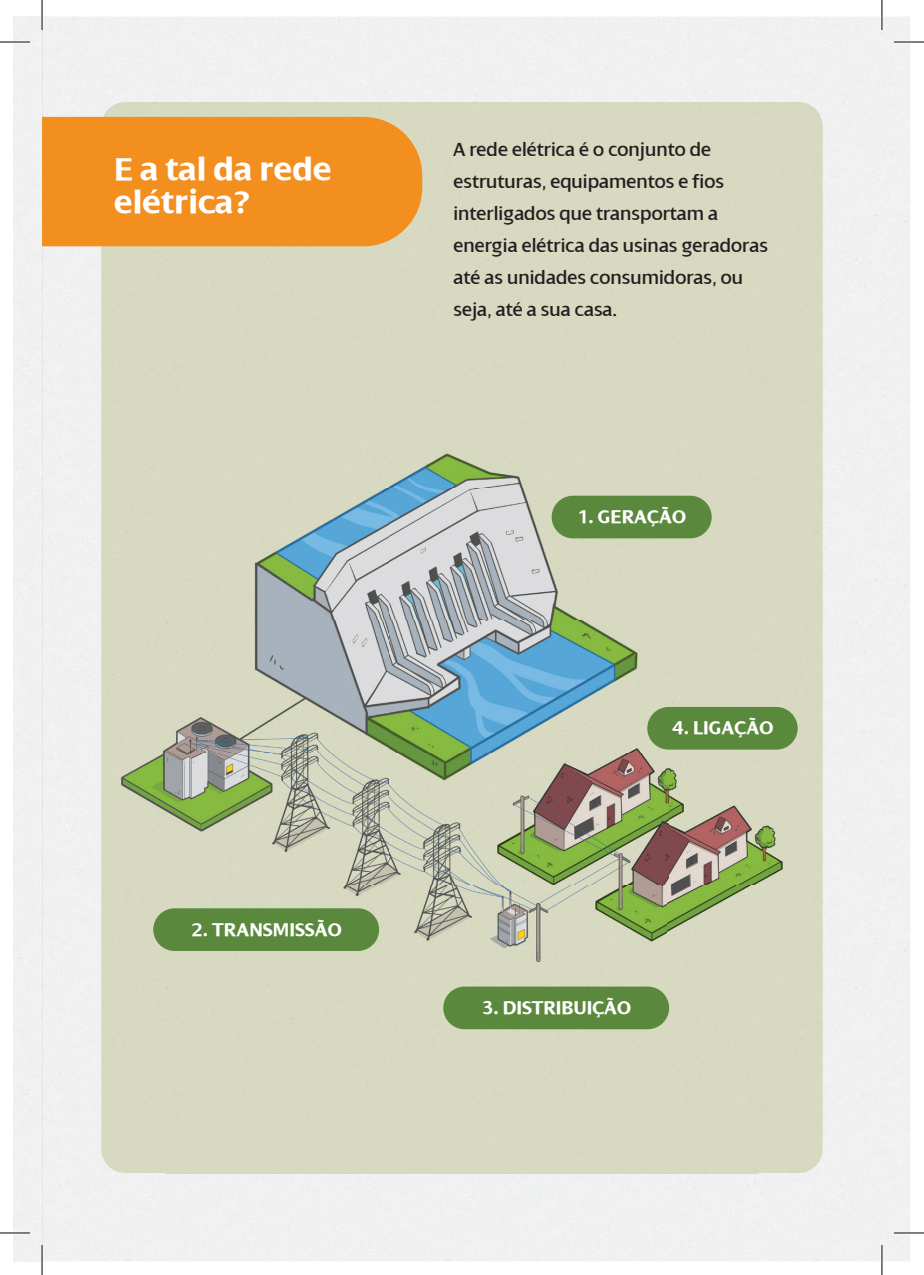
<style>
.page{position:relative;width:924px;height:1275px;background:#fff}
.page>*{position:absolute;margin:0;border:0;box-sizing:border-box;transform-origin:0 0}
.t1{font:700 34px/32.8px "Dialog";color:#fff}
.t2{font:20px/32px "Dialog";color:#231f20}
.t3{font:700 20px "Dialog";color:#fff}
</style>
<div class="page">
<div style="left:14px;top:16px;width:29px;height:1245px;background:#eff1f0"></div>
<div style="left:777px;top:154px;width:132px;height:1107px;background:#eff1f0"></div>
<div style="left:101px;top:102px;width:721px;height:284px;background:#d7d9c0"></div>
<img style="left:101px;top:386px;width:65px;height:787px">
<div style="left:757px;top:386px;width:65px;height:787px;background:#d7d9c0"></div>
<div style="left:166px;top:1151px;width:591px;height:22px;background:#d7d9c0"></div>
<div style="left:42px;top:117px;width:380px;height:129px;background:#f28f1f"></div>
<img style="left:111px;top:356px;width:695px;height:795px">
<div style="left:551px;top:496px;width:160px;height:42px;background:#5a883c;border-radius:21px"></div>
<div style="left:153px;top:908px;width:226px;height:43px;background:#5a883c;border-radius:21px"></div>
<div style="left:443px;top:986px;width:225px;height:43px;background:#5a883c;border-radius:21px"></div>
<div style="left:647px;top:707px;width:150px;height:42px;background:#5a883c;border-radius:21px"></div>
<hr style="left:0;top:41px;width:30px;height:2px;background:#fff">
<hr style="left:0;top:1231px;width:30px;height:3px;background:#fff">
<hr style="left:893px;top:1231px;width:30px;height:3px;background:#fff">
<hr style="left:41px;top:0;width:2px;height:30px;background:#fff">
<hr style="left:41px;top:1245px;width:2px;height:30px;background:#fff">
<hr style="left:880px;top:1245px;width:2px;height:30px;background:#fff">
<hr style="left:0;top:42px;width:30px;height:1px;background:#000">
<hr style="left:893px;top:42px;width:30px;height:1px;background:#000">
<hr style="left:0;top:1232px;width:30px;height:1px;background:#000">
<hr style="left:893px;top:1232px;width:30px;height:1px;background:#000">
<hr style="left:42px;top:0;width:1px;height:30px;background:#000">
<hr style="left:42px;top:1245px;width:1px;height:30px;background:#000">
<hr style="left:881px;top:0;width:1px;height:30px;background:#000">
<hr style="left:881px;top:1245px;width:1px;height:30px;background:#000">
<h1 class="t1" style="left:114px;top:153px;width:219px">E a tal da rede elétrica?</h1>
<p class="t3" style="left:192px;top:918px;width:151px">2. TRANSMISSÃO</p>
<p class="t2" style="left:453px;top:133px;width:316px">A rede elétrica é o conjunto de estruturas, equipamentos e fios interligados que transportam a energia elétrica das usinas geradoras até as unidades consumidoras, ou seja, até a sua casa.</p>
<p class="t3" style="left:578px;top:505px;width:109px">1. GERAÇÃO</p>
<p class="t3" style="left:672px;top:717px;width:102px">4. LIGAÇÃO</p>
<p class="t3" style="left:482px;top:996px;width:150px">3. DISTRIBUIÇÃO</p>
</div>
